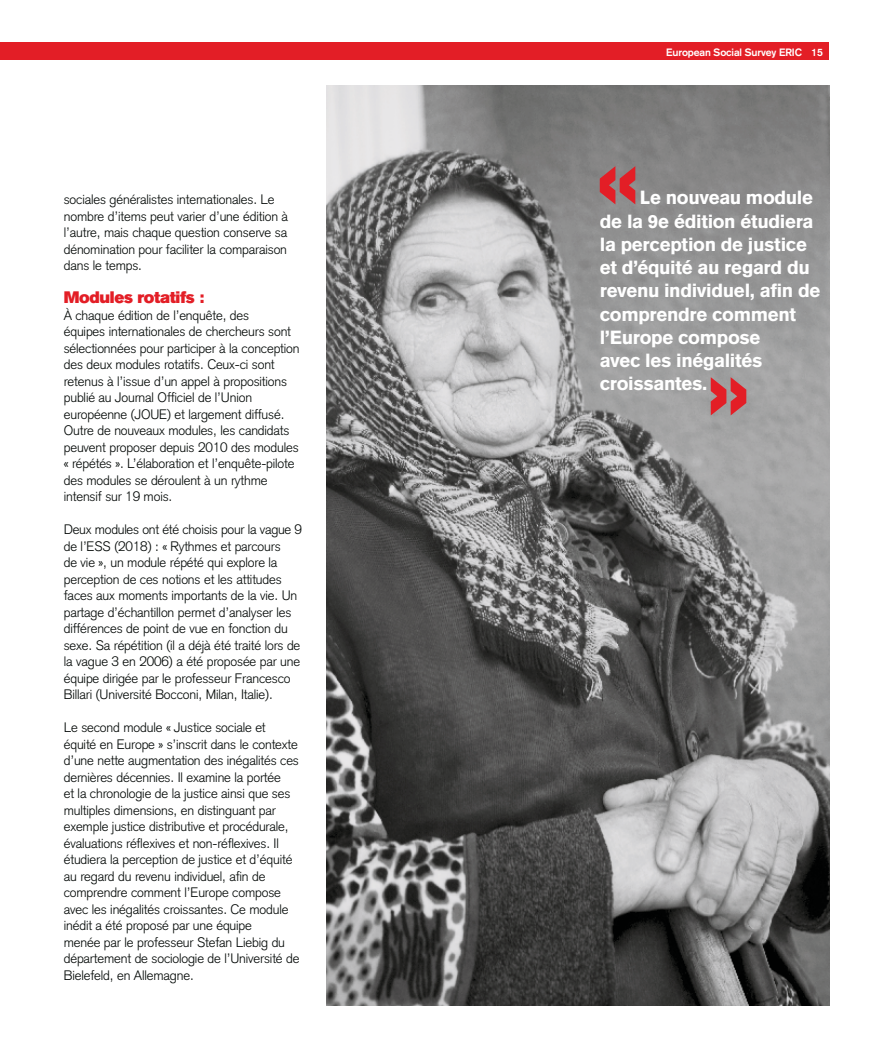
<style>
.page{position:relative;width:893px;height:1063px;background:#fff}
.page>*{position:absolute;margin:0;border:0;box-sizing:border-box;transform-origin:0 0}
.t1{font:900 18.75px/23.2px "Akzidenz Grotesk";letter-spacing:-.02em;color:#fff}
.t2{font:16.5px "Akzidenz Grotesk BE Super";letter-spacing:-.02em;color:#e31e26}
.t3{font:300 13.5px/16.5px "Akzidenz Grotesk";letter-spacing:-.01em;color:#030806}
.t4{font:700 10.5px "Akzidenz Grotesk";letter-spacing:-.01em;color:#fff}
</style>
<div class="page">
<img style="left:326px;top:85px;width:503px;height:921px">
<div style="left:0;top:43px;width:829px;height:17px;background:#e31e26"></div>
<svg style="left:600px;top:166px;width:35px;height:38px"></svg>
<svg style="left:711px;top:377px;width:35px;height:38px"></svg>
<p class="t3" style="left:64px;top:193px;width:226px">sociales généralistes internationales. Le nombre d’items peut varier d’une édition à l’autre, mais chaque question conserve sa dénomination pour faciliter la comparaison dans le temps.</p>
<p class="t2" style="left:64px;top:292px;width:142px">Modules rotatifs :</p>
<p class="t3" style="left:64px;top:308px;width:237px">À chaque édition de l’enquête, des<br>équipes internationales de chercheurs sont sélectionnées pour participer à la conception des deux modules rotatifs. Ceux-ci sont retenus à l’issue d’un appel à propositions publié au Journal Officiel de l’Union européenne (JOUE) et largement diffusé.<br>Outre de nouveaux modules, les candidats peuvent proposer depuis 2010 des modules « répétés ». L’élaboration et l’enquête-pilote des modules se déroulent à un rythme intensif sur 19 mois.</p>
<p class="t3" style="left:64px;top:523px;width:240px">Deux modules ont été choisis pour la vague 9 de l’ESS (2018) : « Rythmes et parcours<br>de vie », un module répété qui explore la perception de ces notions et les attitudes faces aux moments importants de la vie. Un partage d’échantillon permet d’analyser les différences de point de vue en fonction du sexe. Sa répétition (il a déjà été traité lors de la vague 3 en 2006) a été proposée par une équipe dirigée par le professeur Francesco Billari (Université Bocconi, Milan, Italie).</p>
<p class="t3" style="left:64px;top:721px;width:237px">Le second module « Justice sociale et équité en Europe » s’inscrit dans le contexte d’une nette augmentation des inégalités ces dernières décennies. Il examine la portée<br>et la chronologie de la justice ainsi que ses multiples dimensions, en distinguant par exemple justice distributive et procédurale, évaluations réflexives et non-réflexives. Il étudiera la perception de justice et d’équité au regard du revenu individuel, afin de comprendre comment l’Europe compose avec les inégalités croissantes. Ce module inédit a été proposé par une équipe<br>menée par le professeur Stefan Liebig du département de sociologie de l’Université de Bielefeld, en Allemagne.</p>
<p class="t4" style="left:666px;top:48px;width:158px">European Social Survey ERIC 15</p>
<h1 class="t1" style="left:600px;top:188px;width:222px;text-indent:40px">Le nouveau module de la 9e édition étudiera la perception de justice et d’équité au regard du revenu individuel, afin de comprendre comment l’Europe compose<br>avec les inégalités croissantes.</h1>
</div>
